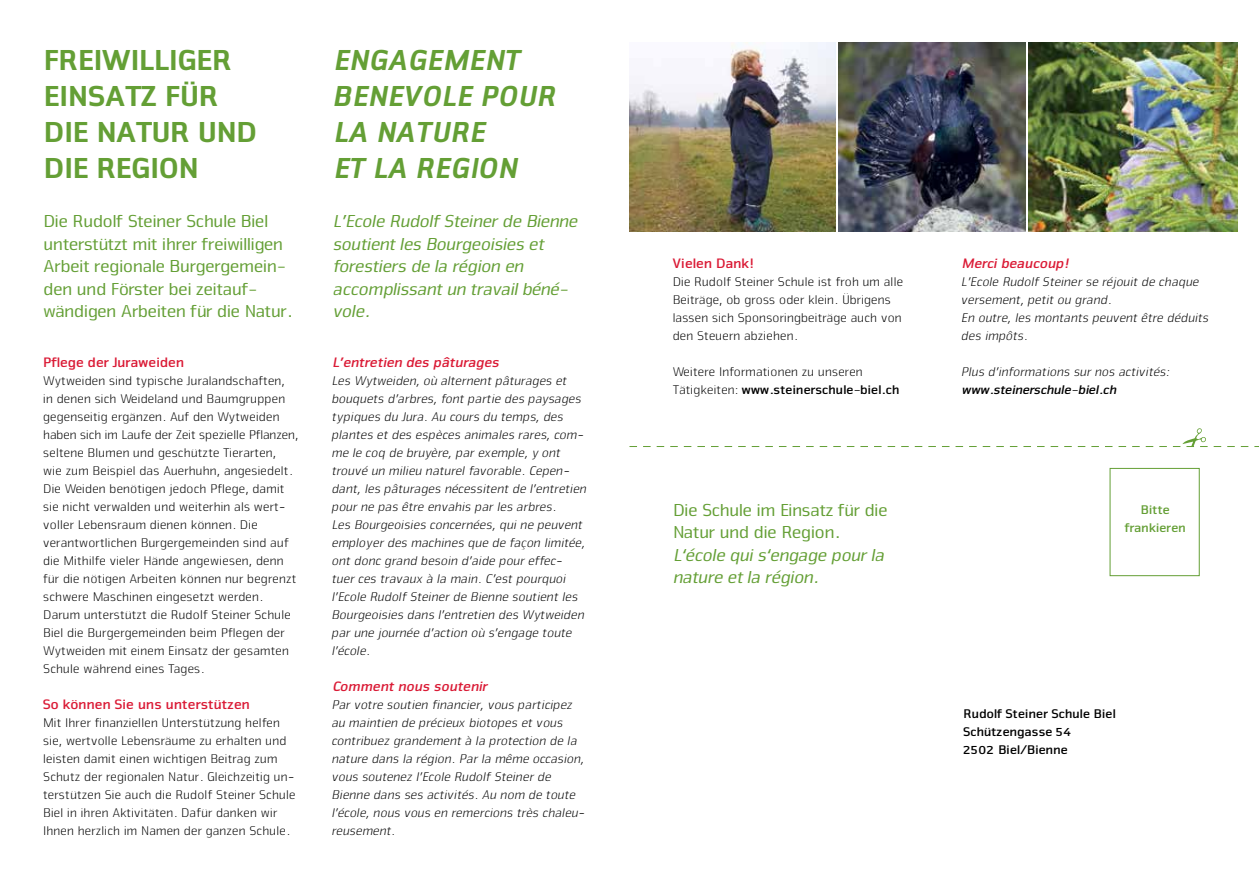
<style>
.page{position:relative;width:1259px;height:893px;background:#fff}
.page>*{position:absolute;margin:0;border:0;box-sizing:border-box;transform-origin:0 0}
.t1{font:900 30px/36px "Nuri";letter-spacing:.015em;color:#649f35}
.t2{font:italic 900 30px/36px "Nuri";letter-spacing:.015em;color:#649f35}
.t3{font:18px/22.5px "Nuri";color:#649f35}
.t4{font:italic 18px/22.5px "Nuri";color:#649f35}
.t5{font:700 14.25px "Nuri";letter-spacing:.015em;color:#da1a35}
.t6{font:italic 700 14.25px "Nuri";letter-spacing:.015em;color:#da1a35}
.t7{font:300 13.05px/18px "Nuri";letter-spacing:.015em;color:#000}
.t8{font:italic 300 13.05px/18px "Nuri";letter-spacing:.01em;color:#000}
.t9{font:700 13.05px/18px "Nuri";letter-spacing:.015em;color:#000}
.t10{font:italic 700 13.05px "Nuri";letter-spacing:.01em;color:#000}
.t11{font:700 13.05px/18px "Nuri";letter-spacing:.015em;color:#649f35;text-align:center}
.s1{font-weight:700}
</style>
<div class="page">
<img style="left:1028px;top:43px;width:209px;height:189px">
<img style="left:838px;top:43px;width:187px;height:189px">
<img style="left:629px;top:43px;width:206px;height:189px">
<svg style="left:629px;top:428px;width:630px;height:19px"></svg>
<div style="left:1110px;top:468px;width:89px;height:108px;border:1px solid #649f35"></div>
<h1 class="t1" style="left:43px;top:40px;width:214px">FREIWILLIGER<br>EINSATZ FÜR<br>DIE NATUR UND<br>DIE REGION</h1>
<h2 class="t3" style="left:43px;top:209px;width:250px">Die Rudolf Steiner Schule Biel unterstützt mit ihrer freiwilligen<br>Arbeit regionale Burgergemein&shy;den und Förster bei zeitauf&shy;wändigen Arbeiten für die Natur.</h2>
<p class="t5" style="left:43px;top:353px;width:142px">Pflege der Juraweiden</p>
<p class="t7" style="left:43px;top:371px;width:257px">Wytweiden sind typische Juralandschaften,<br>in denen sich Weideland und Baumgruppen gegenseitig ergänzen. Auf den Wytweiden haben sich im Laufe der Zeit spezielle Pflanzen, seltene Blumen und geschützte Tierarten,<br>wie zum Beispiel das Auerhuhn, angesiedelt.<br>Die Weiden benötigen jedoch Pflege, damit sie nicht verwalden und weiterhin als wert&shy;voller Lebensraum dienen können. Die verantwortlichen Burgergemeinden sind auf die Mithilfe vieler Hände angewiesen, denn für die nötigen Arbeiten können nur begrenzt schwere Maschinen eingesetzt werden.<br>Darum unterstützt die Rudolf Steiner Schule Biel die Burgergemeinden beim Pflegen der Wytweiden mit einem Einsatz der gesamten Schule während eines Tages.</p>
<p class="t5" style="left:43px;top:695px;width:208px">So können Sie uns unterstützen</p>
<p class="t7" style="left:43px;top:713px;width:254px">Mit Ihrer finanziellen Unterstützung helfen sie, wertvolle Lebensräume zu erhalten und leisten damit einen wichtigen Beitrag zum Schutz der regionalen Natur. Gleichzeitig un&shy;terstützen Sie auch die Rudolf Steiner Schule Biel in ihren Aktivitäten. Dafür danken wir Ihnen herzlich im Namen der ganzen Schule.</p>
<h1 class="t2" style="left:332px;top:40px;width:223px">ENGAGEMENT<br>BENEVOLE POUR<br>LA NATURE<br>ET LA REGION</h1>
<h2 class="t4" style="left:332px;top:209px;width:246px">L’Ecole Rudolf Steiner de Bienne soutient les Bourgeoisies et forestiers de la région en accomplissant un travail béné&shy;vole.</h2>
<p class="t6" style="left:332px;top:353px;width:168px">L’entretien des pâturages</p>
<p class="t8" style="left:332px;top:371px;width:256px">Les Wytweiden, où alternent pâturages et bouquets d’arbres, font partie des paysages typiques du Jura. Au cours du temps, des plantes et des espèces animales rares, com&shy;me le coq de bruyère, par exemple, y ont trouvé un milieu naturel favorable. Cepen&shy;dant, les pâturages nécessitent de l’entretien pour ne pas être envahis par les arbres.<br>Les Bourgeoisies concernées, qui ne peuvent employer des machines que de façon limitée, ont donc grand besoin d’aide pour effec---<br>tuer ces travaux à la main. C’est pourquoi l’Ecole Rudolf Steiner de Bienne soutient les Bourgeoisies dans l’entretien des Wytweiden par une journée d’action où s’engage toute l’école.</p>
<p class="t6" style="left:332px;top:677px;width:156px">Comment nous soutenir</p>
<p class="t8" style="left:332px;top:695px;width:255px">Par votre soutien financier, vous participez au maintien de précieux biotopes et vous contribuez grandement à la protection de la nature dans la région. Par la même occasion, vous soutenez l’Ecole Rudolf Steiner de Bienne dans ses activités. Au nom de toute l’école, nous vous en remercions très chaleu&shy;reusement.</p>
<p class="t5" style="left:672px;top:254px;width:82px">Vielen Dank!</p>
<p class="t7" style="left:672px;top:272px;width:232px">Die Rudolf Steiner Schule ist froh um alle Beiträge, ob gross oder klein. Übrigens lassen sich Sponsoringbeiträge auch von den Steuern abziehen.</p>
<p class="t7" style="left:672px;top:362px;width:228px">Weitere Informationen zu unseren<br>Tätigkeiten: <span class="s1">www.steinerschule-biel.ch</span></p>
<h2 class="t3" style="left:672px;top:498px;width:216px">Die Schule im Einsatz für die<br>Natur und die Region.</h2>
<h2 class="t4" style="left:672px;top:543px;width:213px">L‘école qui s‘engage pour la nature et la région.</h2>
<p class="t6" style="left:961px;top:254px;width:107px">Merci beaucoup!</p>
<p class="t8" style="left:961px;top:272px;width:249px">L’Ecole Rudolf Steiner se réjouit de chaque versement, petit ou grand.<br>En outre, les montants peuvent être déduits des impôts.</p>
<p class="t8" style="left:961px;top:362px;width:210px">Plus d’informations sur nos activités:</p>
<p class="t10" style="left:961px;top:381px;width:156px">www.steinerschule-biel.ch</p>
<p class="t11" style="left:1124px;top:500px;width:62px">Bitte frankieren</p>
<p class="t9" style="left:963px;top:704px;width:154px">Rudolf Steiner Schule Biel<br>Schützengasse 54<br>2502 Biel/Bienne</p>
</div>
